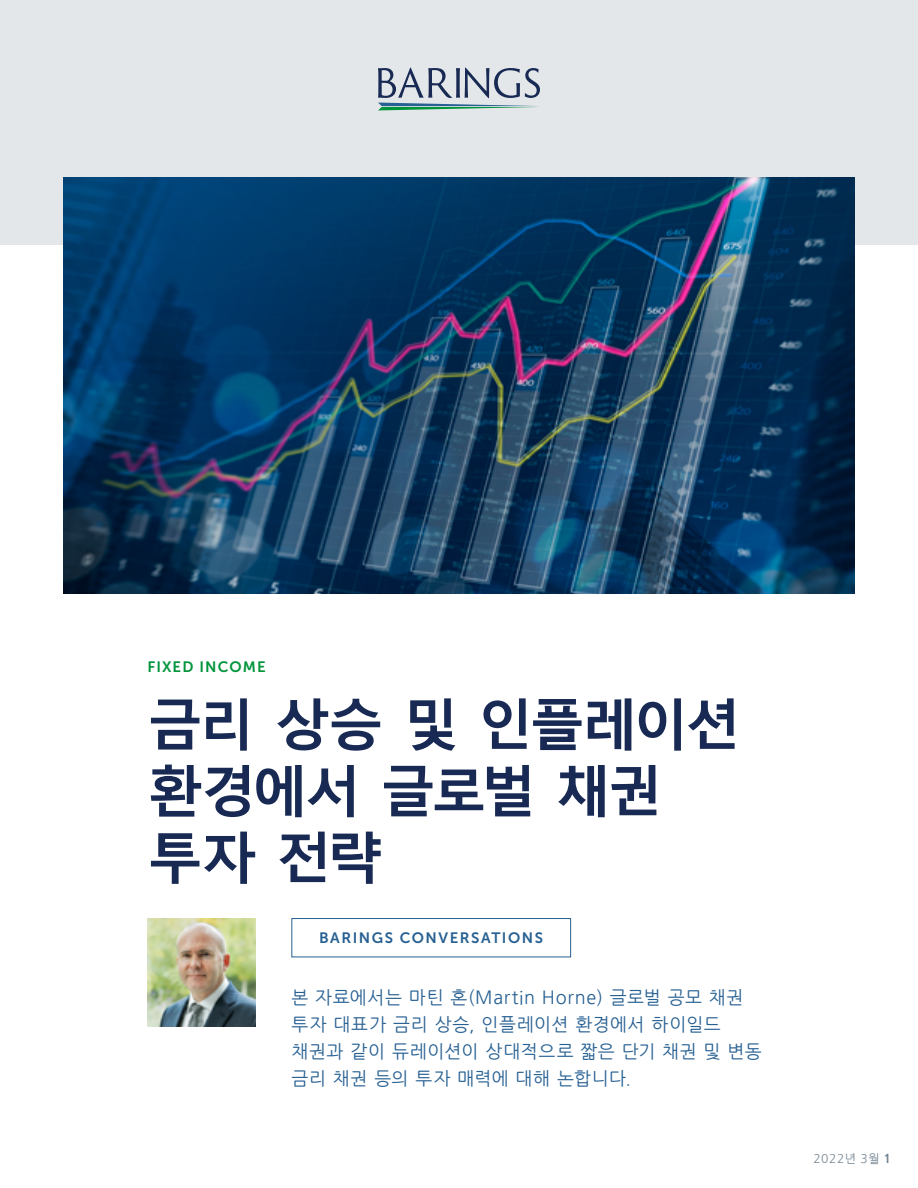
<style>
.page{position:relative;width:918px;height:1188px;background:#fff}
.page>*{position:absolute;margin:0;border:0;box-sizing:border-box;transform-origin:0 0}
.t1{font:700 55.5px/66.6px "Malgun Gothic";letter-spacing:-.065em;color:#182a54}
.t2{font:18px/27px "Nanum Gothic";letter-spacing:.035em;color:#276092}
.t3{font:15px "Museo Sans 700";letter-spacing:.105em;color:#276092}
.t4{font:15px "Museo Sans 700";letter-spacing:.075em;color:#00953b}
.t5{font:12px "Nanum Gothic";letter-spacing:.045em;color:#768693}
.s1{font-weight:800}
</style>
<div class="page">
<div style="left:0;top:0;width:918px;height:245px;background:#e4e7e9"></div>
<svg style="left:378px;top:67px;width:162px;height:43px"></svg>
<img style="left:63px;top:178px;width:792px;height:416px">
<img style="left:147px;top:918px;width:108px;height:108px">
<div style="left:291px;top:918px;width:280px;height:39px;border:1px solid #276092"></div>
<p class="t4" style="left:147px;top:659px;width:120px">FIXED INCOME</p>
<h1 class="t1" style="left:147px;top:693px;width:595px">금리 상승 및 인플레이션 환경에서 글로벌 채권 투자 전략</h1>
<p class="t3" style="left:319px;top:930px;width:226px">BARINGS CONVERSATIONS</p>
<p class="t2" style="left:291px;top:985px;width:472px">본 자료에서는 마틴 혼(Martin Horne) 글로벌 공모 채권 투자 대표가 금리 상승, 인플레이션 환경에서 하이일드 채권과 같이 듀레이션이 상대적으로 짧은 단기 채권 및 변동 금리 채권 등의 투자 매력에 대해 논합니다.</p>
<p class="t5" style="left:814px;top:1152px;width:79px">2022년 3월 <span class="s1">1</span></p>
</div>
